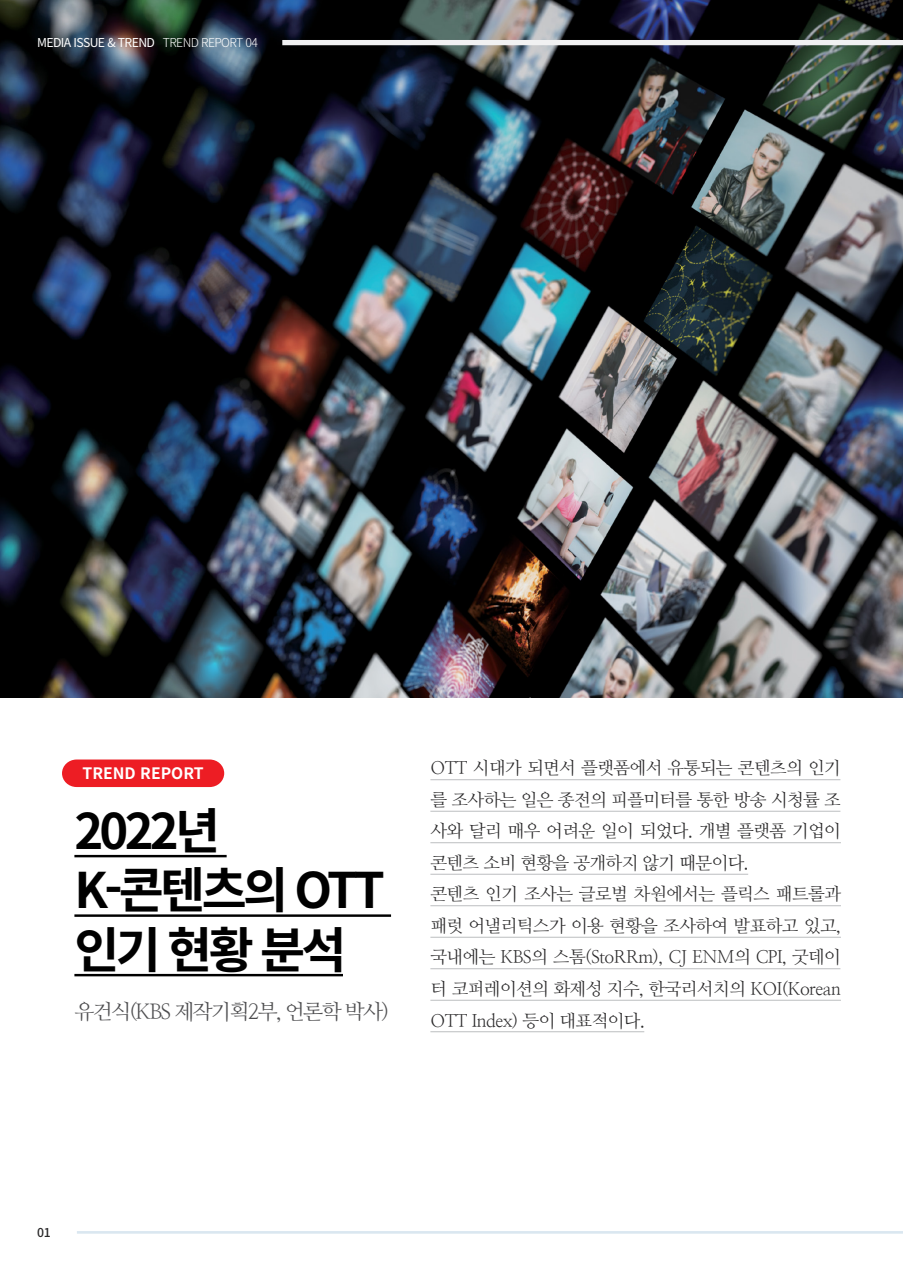
<style>
.page{position:relative;width:903px;height:1275px;background:#fff}
.page>*{position:absolute;margin:0;border:0;box-sizing:border-box;transform-origin:0 0}
.t1{font:700 49px/59.5px "Noto Sans CJ Kkr";letter-spacing:-.075em;color:#000}
.t2{font:21px "Nanum Myeongjo";letter-spacing:-.075em;color:#4d4d4f}
.t3{font:17.5px/31.5px "Nanum Myeongjo";letter-spacing:-.03em;color:#292829}
.t4{font:700 15.75px "Noto Sans KR";color:#fff}
.t5{font:12.25px "Noto Sans CJ Kkr";letter-spacing:-.05em;color:#fff}
.t6{font:500 12.25px "Noto Sans CJ Kkr";color:#292829}
.s1{font-weight:300}
</style>
<div class="page">
<img style="left:0;top:0;width:903px;height:697px">
<svg style="left:62px;top:759px;width:162px;height:28px;background:#ed2930"></svg>
<hr style="left:74px;top:855px;width:153px;height:2px;background:#000">
<hr style="left:74px;top:914px;width:317px;height:3px;background:#000">
<hr style="left:74px;top:974px;width:269px;height:2px;background:#000">
<hr style="left:430px;top:779px;width:410px;height:1px;background:#bcbec0">
<hr style="left:430px;top:811px;width:410px;height:1px;background:#bcbec0">
<hr style="left:430px;top:842px;width:411px;height:1px;background:#bcbec0">
<hr style="left:430px;top:874px;width:318px;height:1px;background:#bcbec0">
<hr style="left:430px;top:905px;width:411px;height:1px;background:#bcbec0">
<hr style="left:430px;top:937px;width:411px;height:1px;background:#bcbec0">
<hr style="left:430px;top:968px;width:410px;height:1px;background:#bcbec0">
<hr style="left:430px;top:1000px;width:411px;height:1px;background:#bcbec0">
<hr style="left:430px;top:1031px;width:214px;height:1px;background:#bcbec0">
<div style="left:282px;top:40px;width:621px;height:5px;background:#f1f1f2"></div>
<hr style="left:77px;top:1231px;width:826px;height:3px;background:#dae7f0">
<p class="t5" style="left:37px;top:36px;width:222px">MEDIA ISSUE &amp; TREND <span class="s1">TREND REPORT 04</span></p>
<p class="t4" style="left:83px;top:765px;width:123px">TREND REPORT</p>
<h1 class="t1" style="left:74px;top:802px;width:312px">2022년<br>K-콘텐츠의 OTT 인기 현황 분석</h1>
<p class="t2" style="left:74px;top:999px;width:316px">유건식(KBS 제작기획2부, 언론학 박사)</p>
<p class="t3" style="left:430px;top:752px;width:412px">OTT 시대가 되면서 플랫폼에서 유통되는 콘텐츠의 인기 를 조사하는 일은 종전의 피플미터를 통한 방송 시청률 조 사와 달리 매우 어려운 일이 되었다. 개별 플랫폼 기업이 콘텐츠 소비 현황을 공개하지 않기 때문이다.<br>콘텐츠 인기 조사는 글로벌 차원에서는 플릭스 패트롤과 패럿 어낼리틱스가 이용 현황을 조사하여 발표하고 있고, 국내에는 KBS의 스톰(StoRRm), CJ ENM의 CPI, 굿데이 터 코퍼레이션의 화제성 지수, 한국리서치의 KOI(Korean<br>OTT Index) 등이 대표적이다.</p>
<p class="t6" style="left:37px;top:1226px;width:15px">01</p>
</div>
